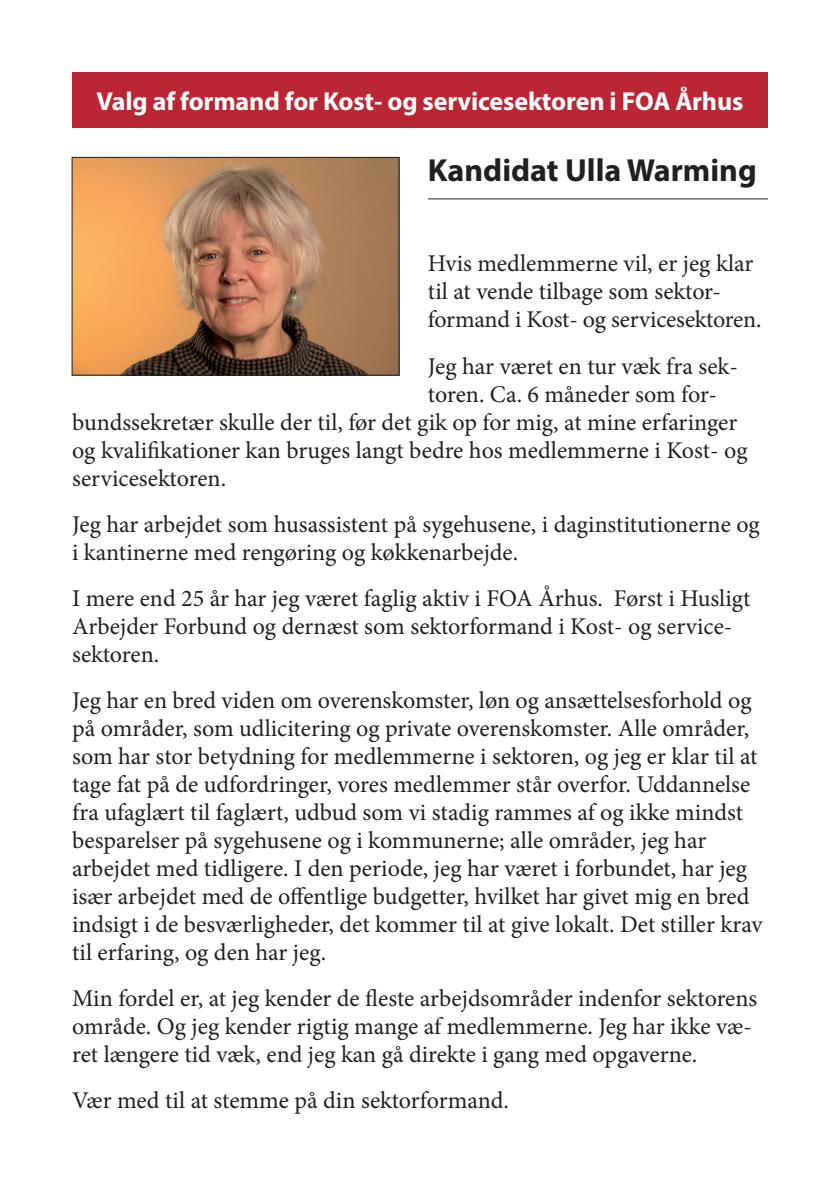
<style>
.page{position:relative;width:840px;height:1191px;background:#fff}
.page>*{position:absolute;margin:0;border:0;box-sizing:border-box;transform-origin:0 0}
.t1{font:700 32px "Myriad Pro";color:#231f20}
.t2{font:700 26px "Myriad Pro";letter-spacing:-.005em;color:#fff}
.t3{font:24px/28px "Minion Pro";color:#231f20}
</style>
<div class="page">
<div style="left:72px;top:72px;width:695px;height:56px;background:#bb2635"></div>
<hr style="left:427px;top:198px;width:340px;height:1px;background:#231f20">
<img style="left:74px;top:159px;width:323px;height:215px">
<div style="left:72px;top:157px;width:327px;height:219px;border:1px solid #231f20"></div>
<p class="t2" style="left:96px;top:84px;width:648px">Valg af formand for Kost- og servicesektoren i FOA Århus</p>
<h1 class="t1" style="left:427px;top:150px;width:330px">Kandidat Ulla Warming</h1>
<p class="t3" style="left:427px;top:250px;width:335px">Hvis medlemmerne vil, er jeg klar til at vende tilbage som sektor&shy;formand i Kost- og servicesektoren.</p>
<p class="t3" style="left:427px;top:352px;width:311px">Jeg har været en tur væk fra sek-</p>
<p class="t3" style="left:427px;top:380px;width:290px">toren. Ca. 6 måneder som for-</p>
<p class="t3" style="left:72px;top:408px;width:666px">bundssekretær skulle der til, før det gik op for mig, at mine erfaringer</p>
<p class="t3" style="left:72px;top:436px;width:676px">og kvalifikationer kan bruges langt bedre hos medlemmerne i Kost- og</p>
<p class="t3" style="left:72px;top:464px;width:155px">servicesektoren.</p>
<p class="t3" style="left:72px;top:510px;width:689px">Jeg har arbejdet som husassistent på sygehusene, i daginstitutionerne og i kantinerne med rengøring og køkkenarbejde.</p>
<p class="t3" style="left:72px;top:584px;width:679px">I mere end 25 år har jeg været faglig aktiv i FOA Århus. Først i Husligt<br>Arbejder Forbund og dernæst som sektorformand i Kost- og service&shy;sektoren.</p>
<p class="t3" style="left:72px;top:686px;width:691px">Jeg har en bred viden om overenskomster, løn og ansættelsesforhold og på områder, som udlicitering og private overenskomster. Alle områder, som har stor betydning for medlemmerne i sektoren, og jeg er klar til at tage fat på de udfordringer, vores medlemmer står overfor. Uddannelse fra ufaglært til faglært, udbud som vi stadig rammes af og ikke mindst besparelser på sygehusene og i kommunerne; alle områder, jeg har arbejdet med tidligere. I den periode, jeg har været i forbundet, har jeg især arbejdet med de offentlige budgetter, hvilket har givet mig en bred indsigt i de besværligheder, det kommer til at give lokalt. Det stiller krav til erfaring, og den har jeg.</p>
<p class="t3" style="left:72px;top:984px;width:686px">Min fordel er, at jeg kender de fleste arbejdsområder indenfor sektorens område. Og jeg kender rigtig mange af medlemmerne. Jeg har ikke væ&shy;ret længere tid væk, end jeg kan gå direkte i gang med opgaverne.</p>
<p class="t3" style="left:72px;top:1086px;width:438px">Vær med til at stemme på din sektorformand.</p>
</div>
